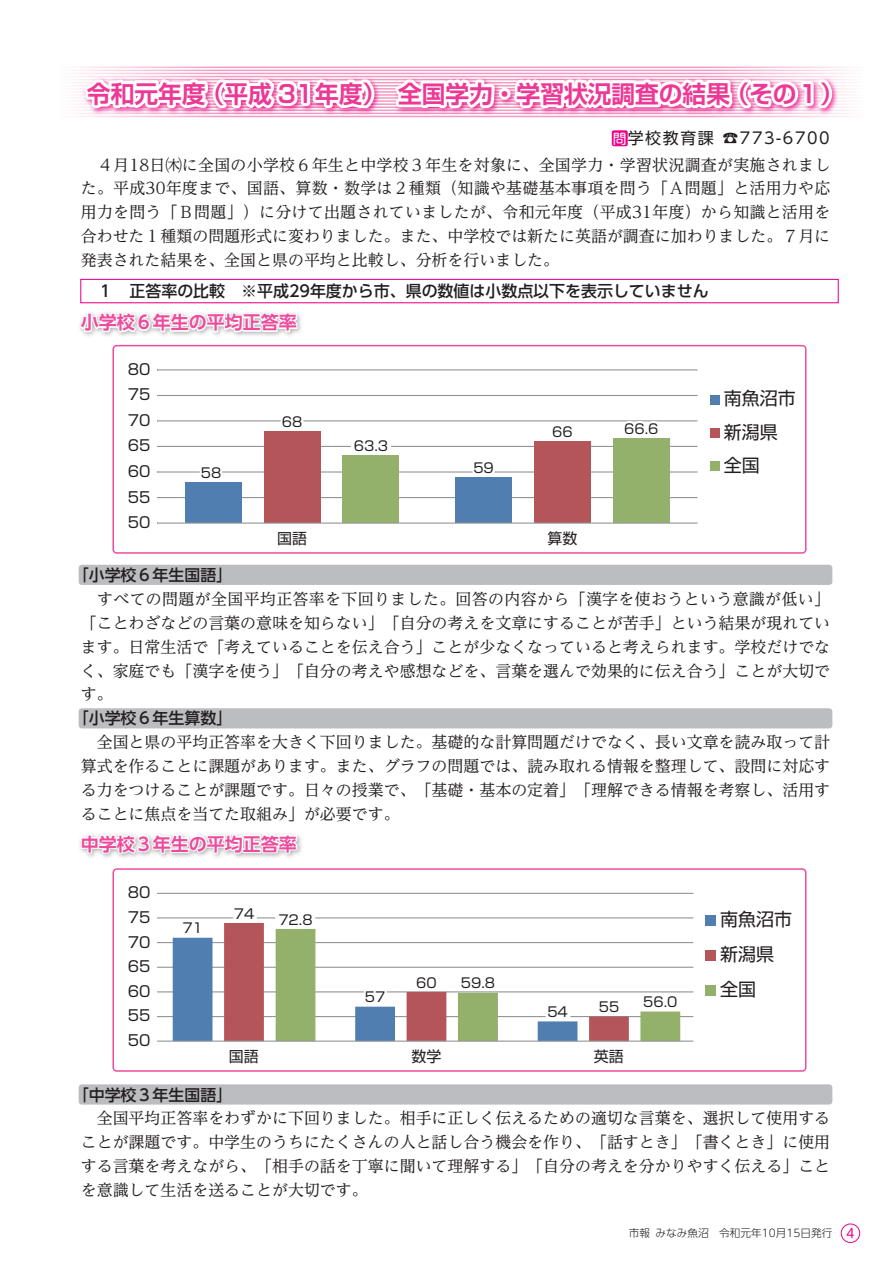
<style>
.page{position:relative;width:893px;height:1263px;background:#fff}
.page>*{position:absolute;margin:0;border:0;box-sizing:border-box;transform-origin:0 0}
.t1{font:700 24px "Shin Go Pro De";color:#ed3896}
.t2{font:700 18px "UD Shin Go Pro De";color:#ed4c9c}
.t3{font:18px/33.3px "Shin Go Pro";color:#231f20}
.t4{font:15.9px/23.9px "UD Reimin Pro";color:#231f20;text-align:justify}
.t5{font:500 15.9px "UD Shin Go Pro";color:#231f20}
.t6{font:15.9px "UD Shin Go Pro";letter-spacing:.1em;color:#231f20}
.t7{font:15px "Shin Go Pro";color:#231f20}
.t8{font:13.5px "Shin Go Pro";letter-spacing:.005em;color:#231f20}
.t9{font:300 10.65px "UD Shin Go Pro";color:#231f20}
.s1{color:#ef59a1}
.s2{font-family:"UD Shin M Go Pro";font-size:13.8px;color:#fff}
.s3{font-family:"UD Shin M Go Pro";font-weight:400;font-size:12.75px;color:#ed028c}
</style>
<div class="page">
<img style="left:77px;top:72px;width:767px;height:46px">
<svg style="left:79px;top:69px;width:298px;height:46px"></svg>
<svg style="left:390px;top:69px;width:445px;height:49px"></svg>
<div style="left:81px;top:567px;width:749px;height:16px;background:#bcbdc0"></div>
<div style="left:79px;top:565px;width:753px;height:20px;border:4px solid #bcbdc0"></div>
<div style="left:81px;top:710px;width:749px;height:16px;background:#bcbdc0"></div>
<div style="left:79px;top:708px;width:753px;height:20px;border:4px solid #bcbdc0"></div>
<div style="left:81px;top:1086px;width:749px;height:16px;background:#bcbdc0"></div>
<div style="left:79px;top:1084px;width:753px;height:20px;border:4px solid #bcbdc0"></div>
<div style="left:612px;top:130px;width:16px;height:16px;background:#ed028c;border-radius:2px"></div>
<div style="left:77px;top:310px;width:227px;height:29px;background:#231f20;opacity:.35"></div>
<svg style="left:78px;top:310px;width:222px;height:24px"></svg>
<div style="left:78px;top:831px;width:226px;height:29px;background:#231f20;opacity:.35"></div>
<svg style="left:79px;top:831px;width:221px;height:24px"></svg>
<div style="left:80px;top:279px;width:759px;height:24px;border:1px solid #ed028c"></div>
<svg style="left:112px;top:345px;width:694px;height:209px"></svg>
<div style="left:455px;top:477px;width:57px;height:46px;background:#507eb0"></div>
<div style="left:343px;top:455px;width:56px;height:68px;background:#93b16a"></div>
<div style="left:264px;top:431px;width:56px;height:92px;background:#b45559"></div>
<hr style="left:157px;top:522px;width:541px;height:2px;background:#939598">
<svg style="left:112px;top:868px;width:694px;height:204px"></svg>
<div style="left:841px;top:1224px;width:19px;height:19px;border:1px solid #ed028c;border-radius:50%"></div>
<h1 class="t1" style="left:87px;top:74px;width:758px"><span class="s1">令和元年度（平成 31</span>年度）　全国学力・学習状況調査の結<span class="s1">果（その１）</span></h1>
<p class="t6" style="left:613px;top:125px;width:218px"><span class="s2">問</span>学校教育課 ☎773-6700</p>
<p class="t4" style="left:81px;top:152px;width:751px">　４月18日㈭に全国の小学校６年生と中学校３年生を対象に、全国学力・学習状況調査が実施されました。平成30年度まで、国語、算数・数学は２種類（知識や基礎基本事項を問う「Ａ問題」と活用力や応用力を問う「Ｂ問題」）に分けて出題されていましたが、令和元年度（平成31年度）から知識と活用を合わせた１種類の問題形式に変わりました。また、中学校では新たに英語が調査に加わりました。７月に発表された結果を、全国と県の平均と比較し、分析を行いました。</p>
<p class="t5" style="left:98px;top:278px;width:613px">１　正答率の比較　※平成29年度から市、県の数値は小数点以下を表示していません</p>
<p class="t2" style="left:81px;top:308px;width:218px">小学校６年生の平均正答率</p>
<p class="t7" style="left:128px;top:357px;width:24px">80</p>
<p class="t7" style="left:128px;top:382px;width:24px">75</p>
<p class="t7" style="left:128px;top:408px;width:24px">70</p>
<p class="t7" style="left:128px;top:433px;width:24px">65</p>
<p class="t7" style="left:128px;top:459px;width:24px">60</p>
<p class="t7" style="left:128px;top:484px;width:24px">55</p>
<p class="t7" style="left:128px;top:510px;width:24px">50</p>
<p class="t8" style="left:282px;top:411px;width:22px">68</p>
<p class="t8" style="left:354px;top:435px;width:36px">63.3</p>
<p class="t8" style="left:201px;top:462px;width:22px">58</p>
<p class="t8" style="left:473px;top:457px;width:22px">59</p>
<p class="t8" style="left:552px;top:421px;width:22px">66</p>
<p class="t7" style="left:277px;top:526px;width:32px">国語</p>
<p class="t7" style="left:547px;top:526px;width:32px">算数</p>
<p class="t8" style="left:624px;top:418px;width:36px">66.6</p>
<p class="t3" style="left:724px;top:380px;width:73px">南魚沼市新潟県全国</p>
<p class="t5" style="left:81px;top:562px;width:145px">｢小学校６年生国語｣</p>
<p class="t4" style="left:81px;top:586px;width:751px">　すべての問題が全国平均正答率を下回りました。回答の内容から「漢字を使おうという意識が低い」「ことわざなどの言葉の意味を知らない」「自分の考えを文章にすることが苦手」という結果が現れています。日常生活で「考えていることを伝え合う」ことが少なくなっていると考えられます。学校だけでなく、家庭でも「漢字を使う」「自分の考えや感想などを、言葉を選んで効果的に伝え合う」ことが大切です。</p>
<p class="t5" style="left:81px;top:705px;width:145px">｢小学校６年生算数｣</p>
<p class="t4" style="left:81px;top:730px;width:751px">　全国と県の平均正答率を大きく下回りました。基礎的な計算問題だけでなく、長い文章を読み取って計算式を作ることに課題があります。また、グラフの問題では、読み取れる情報を整理して、設問に対応する力をつけることが課題です。日々の授業で、「基礎・基本の定着」「理解できる情報を考察し、活用することに焦点を当てた取組み」が必要です。</p>
<p class="t2" style="left:81px;top:829px;width:218px">中学校３年生の平均正答率</p>
<p class="t7" style="left:128px;top:880px;width:24px">80</p>
<p class="t7" style="left:128px;top:905px;width:24px">75</p>
<p class="t7" style="left:128px;top:929px;width:24px">70</p>
<p class="t7" style="left:128px;top:954px;width:24px">65</p>
<p class="t7" style="left:128px;top:979px;width:24px">60</p>
<p class="t7" style="left:128px;top:1003px;width:24px">55</p>
<p class="t7" style="left:128px;top:1028px;width:24px">50</p>
<p class="t8" style="left:182px;top:917px;width:22px">71</p>
<p class="t8" style="left:234px;top:902px;width:22px">74</p>
<p class="t8" style="left:278px;top:908px;width:36px">72.8</p>
<p class="t8" style="left:365px;top:986px;width:22px">57</p>
<p class="t8" style="left:416px;top:971px;width:22px">60</p>
<p class="t8" style="left:461px;top:972px;width:36px">59.8</p>
<p class="t8" style="left:547px;top:1001px;width:22px">54</p>
<p class="t8" style="left:599px;top:996px;width:22px">55</p>
<p class="t7" style="left:229px;top:1044px;width:31px">国語</p>
<p class="t7" style="left:411px;top:1044px;width:31px">数学</p>
<p class="t7" style="left:594px;top:1044px;width:31px">英語</p>
<p class="t8" style="left:643px;top:991px;width:36px">56.0</p>
<p class="t3" style="left:720px;top:900px;width:73px;line-height:35px">南魚沼市新潟県全国</p>
<p class="t5" style="left:81px;top:1081px;width:145px">｢中学校３年生国語｣</p>
<p class="t4" style="left:81px;top:1106px;width:751px">　全国平均正答率をわずかに下回りました。相手に正しく伝えるための適切な言葉を、選択して使用することが課題です。中学生のうちにたくさんの人と話し合う機会を作り、「話すとき」「書くとき」に使用する言葉を考えながら、「相手の話を丁寧に聞いて理解する」「自分の考えを分かりやすく伝える」ことを意識して生活を送ることが大切です。</p>
<p class="t9" style="left:629px;top:1224px;width:227px">市報 みなみ魚沼　令和元年10月15日発行 <span class="s3">4</span></p>
</div>
